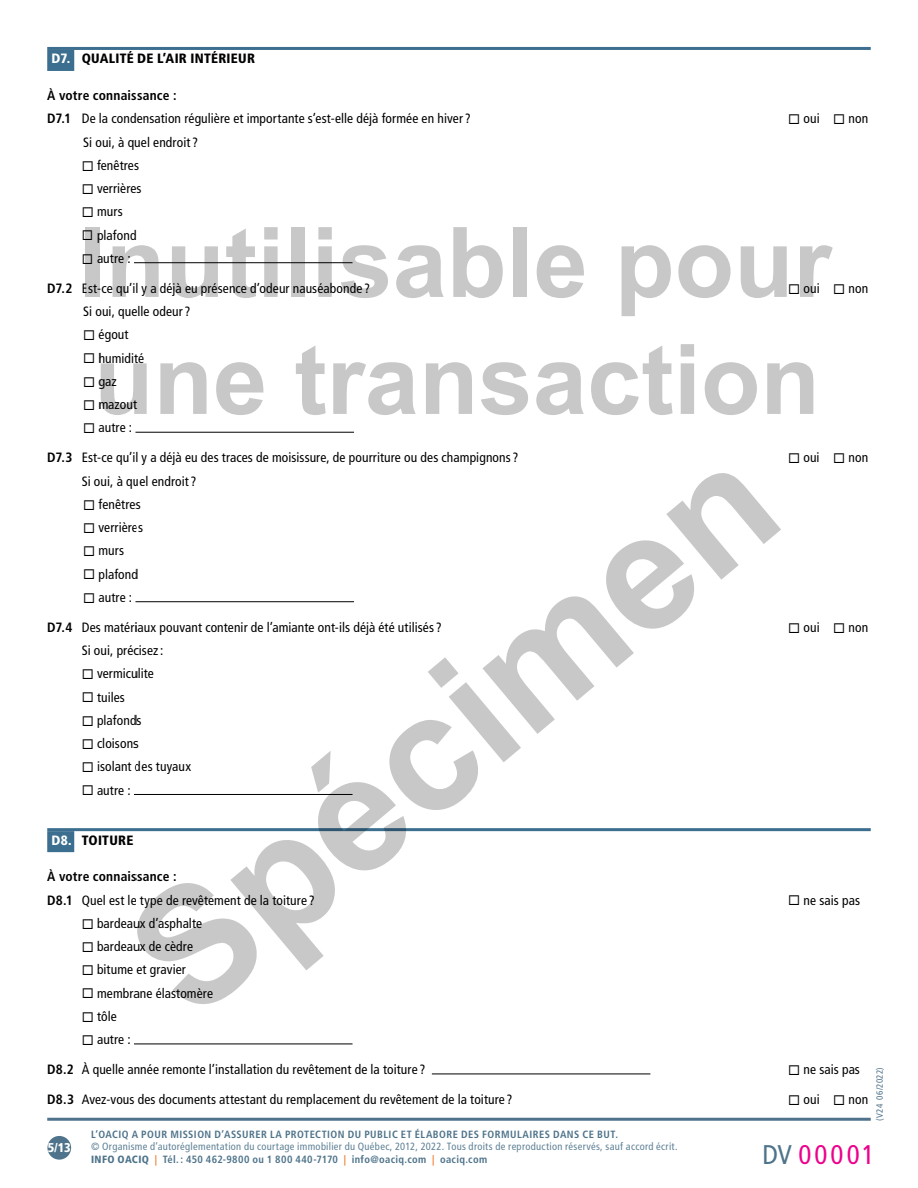
<style>
.page{position:relative;width:918px;height:1188px;background:#fff}
.page>*{position:absolute;margin:0;border:0;box-sizing:border-box;transform-origin:0 0}
.t1{font:condensed 27px "Frutiger LT Std";letter-spacing:.115em;color:#ec008c}
.t2{font:condensed 13.5px/23.2px "Frutiger LT Std";letter-spacing:.01em;color:#000}
.t3{font:900 condensed 13.5px "Frutiger LT Std";letter-spacing:.02em;color:#000}
.t4{font:900 condensed 12.75px "Frutiger LT Std";color:#fff}
.t5{font:condensed 10.5px/12.6px "Frutiger LT Std";letter-spacing:.03em;color:#5f8196}
.t6{font:700 condensed 10.5px "Frutiger LT Std";letter-spacing:.045em;color:#4e738a}
.t7{font:condensed 9px "Frutiger LT Std";letter-spacing:.02em;color:#4e738a}
.s1{color:#fff}
.s2{font-weight:700}
.s3{font-weight:900;color:#4e738a}
.s4{font-weight:700;color:#ee7623}
.s5{font-weight:700;color:#4e738a}
.s6{color:#4e738a}
</style>
<div class="page">
<div style="left:47px;top:1136px;width:24px;height:24px;background:#4e738a;border-radius:50%"></div>
<hr style="left:47px;top:1118px;width:824px;height:3px;background:#4e738a">
<hr style="left:47px;top:47px;width:824px;height:3px;background:#3b6e8f">
<div style="left:47px;top:50px;width:27px;height:21px;background:#3b6e8f"></div>
<hr style="left:47px;top:828px;width:824px;height:3px;background:#3b6e8f">
<div style="left:47px;top:831px;width:27px;height:21px;background:#3b6e8f"></div>
<hr style="left:134px;top:262px;width:219px;height:1px;background:#000">
<hr style="left:135px;top:432px;width:219px;height:1px;background:#000">
<hr style="left:135px;top:601px;width:219px;height:1px;background:#000">
<hr style="left:134px;top:794px;width:219px;height:1px;background:#000">
<hr style="left:134px;top:1044px;width:219px;height:1px;background:#000">
<hr style="left:432px;top:1074px;width:218px;height:1px;background:#000">
<svg style="left:137px;top:473px;width:644px;height:531px"></svg>
<div style="left:85px;top:227px;width:14px;height:70px;background:#c9c8c8"></div>
<svg style="left:113px;top:245px;width:46px;height:52px"></svg>
<svg style="left:172px;top:246px;width:46px;height:52px"></svg>
<svg style="left:226px;top:229px;width:30px;height:69px"></svg>
<svg style="left:264px;top:227px;width:14px;height:70px"></svg>
<div style="left:291px;top:227px;width:14px;height:70px;background:#c9c8c8"></div>
<svg style="left:318px;top:227px;width:14px;height:70px"></svg>
<svg style="left:341px;top:245px;width:47px;height:53px"></svg>
<svg style="left:396px;top:245px;width:48px;height:53px"></svg>
<svg style="left:453px;top:227px;width:50px;height:71px"></svg>
<div style="left:514px;top:227px;width:13px;height:70px;background:#c9c8c8"></div>
<svg style="left:537px;top:245px;width:47px;height:53px"></svg>
<svg style="left:622px;top:245px;width:49px;height:71px"></svg>
<svg style="left:678px;top:245px;width:53px;height:53px"></svg>
<svg style="left:741px;top:246px;width:46px;height:52px"></svg>
<svg style="left:800px;top:245px;width:33px;height:52px"></svg>
<svg style="left:101px;top:363px;width:46px;height:52px"></svg>
<svg style="left:160px;top:362px;width:47px;height:52px"></svg>
<svg style="left:216px;top:362px;width:48px;height:53px"></svg>
<svg style="left:296px;top:346px;width:30px;height:69px"></svg>
<svg style="left:333px;top:362px;width:83px;height:53px"></svg>
<svg style="left:426px;top:362px;width:46px;height:52px"></svg>
<svg style="left:481px;top:362px;width:47px;height:53px"></svg>
<svg style="left:536px;top:362px;width:48px;height:53px"></svg>
<svg style="left:591px;top:346px;width:82px;height:69px"></svg>
<svg style="left:681px;top:344px;width:13px;height:70px"></svg>
<svg style="left:705px;top:362px;width:52px;height:53px"></svg>
<svg style="left:767px;top:362px;width:46px;height:52px"></svg>
<p class="t3" style="left:52px;top:51px;width:205px"><span class="s1">D7.</span> QUALITÉ DE L’AIR INTÉRIEUR</p>
<p class="t2" style="left:47px;top:84px;width:425px"><span class="s2">À votre connaissance :<br>D7.1</span> De la condensation régulière et importante s’est-elle déjà formée en hiver ?</p>
<p class="t2" style="left:788px;top:107px;width:82px">◻ oui ◻ non</p>
<p class="t2" style="left:83px;top:130px;width:116px">Si oui, à quel endroit ?</p>
<p class="t2" style="left:82px;top:154px;width:59px">◻ fenêtres</p>
<p class="t2" style="left:82px;top:177px;width:61px">◻ verrières</p>
<p class="t2" style="left:82px;top:200px;width:42px">◻ murs</p>
<p class="t2" style="left:82px;top:223px;width:56px">◻ plafond</p>
<p class="t2" style="left:82px;top:247px;width:50px">◻ autre :</p>
<p class="t2" style="left:47px;top:277px;width:324px"><span class="s2">D7.2</span> Est-ce qu’il y a déjà eu présence d’odeur nauséabonde ?</p>
<p class="t2" style="left:788px;top:277px;width:82px">◻ oui ◻ non</p>
<p class="t2" style="left:83px;top:300px;width:109px">Si oui, quelle odeur ?</p>
<p class="t2" style="left:83px;top:323px;width:47px">◻ égout</p>
<p class="t2" style="left:83px;top:346px;width:63px">◻ humidité</p>
<p class="t2" style="left:83px;top:370px;width:35px">◻ gaz</p>
<p class="t2" style="left:83px;top:393px;width:55px">◻ mazout</p>
<p class="t2" style="left:83px;top:416px;width:50px">◻ autre :</p>
<p class="t2" style="left:47px;top:446px;width:473px"><span class="s2">D7.3</span> Est-ce qu’il y a déjà eu des traces de moisissure, de pourriture ou des champignons ?</p>
<p class="t2" style="left:788px;top:446px;width:82px">◻ oui ◻ non</p>
<p class="t2" style="left:82px;top:469px;width:116px">Si oui, à quel endroit ?</p>
<p class="t2" style="left:83px;top:493px;width:59px">◻ fenêtres</p>
<p class="t2" style="left:83px;top:516px;width:61px">◻ verrières</p>
<p class="t2" style="left:83px;top:539px;width:42px">◻ murs</p>
<p class="t2" style="left:83px;top:562px;width:56px">◻ plafond</p>
<p class="t2" style="left:83px;top:586px;width:50px">◻ autre :</p>
<p class="t2" style="left:47px;top:616px;width:396px"><span class="s2">D7.4</span> Des matériaux pouvant contenir de l’amiante ont-ils déjà été utilisés ?</p>
<p class="t2" style="left:788px;top:616px;width:82px">◻ oui ◻ non</p>
<p class="t2" style="left:82px;top:639px;width:83px">Si oui, précisez:</p>
<p class="t2" style="left:82px;top:662px;width:74px">◻ vermiculite</p>
<p class="t2" style="left:82px;top:685px;width:45px">◻ tuiles</p>
<p class="t2" style="left:82px;top:709px;width:61px">◻ plafonds</p>
<p class="t2" style="left:82px;top:732px;width:58px">◻ cloisons</p>
<p class="t2" style="left:82px;top:755px;width:111px">◻ isolant des tuyaux</p>
<p class="t2" style="left:82px;top:778px;width:50px">◻ autre :</p>
<p class="t3" style="left:52px;top:832px;width:83px"><span class="s1">D8.</span> TOITURE</p>
<p class="t2" style="left:47px;top:865px;width:269px"><span class="s2">À votre connaissance :<br>D8.1</span> Quel est le type de revêtement de la toiture ?</p>
<p class="t2" style="left:788px;top:888px;width:73px">◻ ne sais pas</p>
<p class="t2" style="left:82px;top:912px;width:122px">◻ bardeaux d’asphalte</p>
<p class="t2" style="left:82px;top:935px;width:113px">◻ bardeaux de cèdre</p>
<p class="t2" style="left:82px;top:958px;width:106px">◻ bitume et gravier</p>
<p class="t2" style="left:82px;top:981px;width:133px">◻ membrane élastomère</p>
<p class="t2" style="left:82px;top:1005px;width:37px">◻ tôle</p>
<p class="t2" style="left:82px;top:1028px;width:50px">◻ autre :</p>
<p class="t2" style="left:47px;top:1058px;width:380px"><span class="s2">D8.2</span> À quelle année remonte l’installation du revêtement de la toiture ?</p>
<p class="t2" style="left:788px;top:1058px;width:73px">◻ ne sais pas</p>
<p class="t2" style="left:47px;top:1088px;width:467px"><span class="s2">D8.3</span> Avez-vous des documents attestant du remplacement du revêtement de la toiture ?</p>
<p class="t2" style="left:788px;top:1088px;width:82px">◻ oui ◻ non</p>
<p class="t7" style="left:874px;top:1121px;width:55px;rotate:-90deg">(V24 06/2022)</p>
<p class="t4" style="left:48px;top:1140px;width:24px">5/13</p>
<p class="t6" style="left:91px;top:1128px;width:529px">L’OACIQ A POUR MISSION D’ASSURER LA PROTECTION DU PUBLIC ET ÉLABORE DES FORMULAIRES DANS CE BUT.</p>
<p class="t5" style="left:91px;top:1141px;width:588px">© Organisme d’autoréglementation du courtage immobilier du Québec, 2012, 2022. Tous droits de reproduction réservés, sauf accord écrit.<br><span class="s3">INFO OACIQ</span> <span class="s4">|</span> <span class="s5">Tél. : 450 462-9800 ou 1 800 440-7170</span> <span class="s4">|</span> <span class="s5">info@oaciq.com</span> <span class="s4">|</span> <span class="s5">oaciq.com</span></p>
<h1 class="t1" style="left:762px;top:1139px;width:114px"><span class="s6">DV</span> 00001</h1>
</div>
